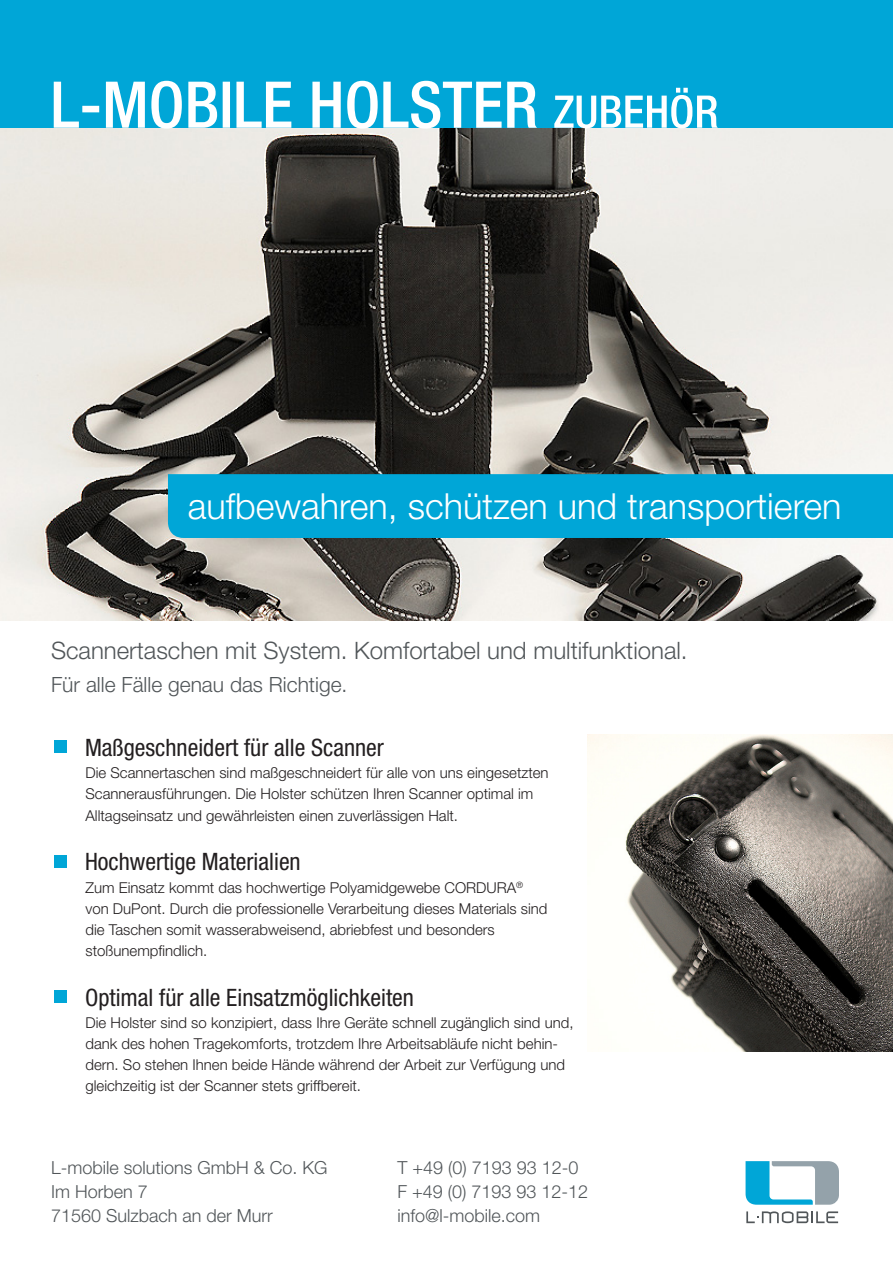
<style>
.page{position:relative;width:893px;height:1263px;background:#fff}
.page>*{position:absolute;margin:0;border:0;box-sizing:border-box;transform-origin:0 0}
.t1{font:300 36px "Helvetica Neue LT Pro";color:#fff}
.t2{font:condensed 24px "Helvetica Neue LT Pro";color:#231f20}
.t3{font:300 24px "Helvetica Neue LT Pro";color:#515659}
.t4{font:300 21px "Helvetica Neue LT Pro";color:#515659}
.t5{font:300 18px "Helvetica Neue LT Pro";color:#515659}
.Erläuterung_Vorteil{font:300 15px/21.1px "Helvetica Neue LT Pro";color:#231f20}
.s1{font-family:"Arial";font-stretch:normal;font-size:54px;color:#00a6d7}
</style>
<div class="page">
<img style="left:0;top:128px;width:893px;height:493px">
<div style="left:0;top:0;width:893px;height:128px;background:#00a6d7"></div>
<img style="left:588px;top:734px;width:305px;height:317px">
<div style="left:168px;top:474px;width:725px;height:64px;background:#00a6d7"></div>
<svg style="left:746px;top:1161px;width:93px;height:44px"></svg>
<svg style="left:746px;top:1211px;width:92px;height:12px"></svg>
<svg style="left:554px;top:88px;width:164px;height:40px"></svg>
<svg style="left:54px;top:81px;width:483px;height:48px"></svg>
<p class="t1" style="left:188px;top:484px;width:655px">aufbewahren, schützen und transportieren</p>
<p class="t3" style="left:51px;top:636px;width:638px">Scannertaschen mit System. Komfortabel und multifunktional.</p>
<p class="t4" style="left:51px;top:672px;width:298px">Für alle Fälle genau das Richtige.</p>
<p class="t2" style="left:51px;top:733px;width:334px"><span class="s1">▪</span> Maßgeschneidert für alle Scanner</p>
<p class="Erläuterung_Vorteil" style="left:85px;top:762px;width:465px">Die Scannertaschen sind maßgeschneidert für alle von uns eingesetzten<br>Scannerausführungen. Die Holster schützen Ihren Scanner optimal im<br>Alltagseinsatz und gewährleisten einen zuverlässigen Halt.</p>
<p class="t2" style="left:51px;top:847px;width:251px"><span class="s1">▪</span> Hochwertige Materialien</p>
<p class="Erläuterung_Vorteil" style="left:85px;top:876px;width:464px">Zum Einsatz kommt das hochwertige Polyamidgewebe CORDURA<sup>® </sup>von DuPont. Durch die professionelle Verarbeitung dieses Materials sind die Taschen somit wasserabweisend, abriebfest und besonders stoßunempfindlich.</p>
<p class="t2" style="left:51px;top:983px;width:365px"><span class="s1">▪</span> Optimal für alle Einsatzmöglichkeiten</p>
<p class="Erläuterung_Vorteil" style="left:85px;top:1012px;width:490px">Die Holster sind so konzipiert, dass Ihre Geräte schnell zugänglich sind und, dank des hohen Tragekomforts, trotzdem Ihre Arbeitsabläufe nicht behin&shy;dern. So stehen Ihnen beide Hände während der Arbeit zur Verfügung und gleichzeitig ist der Scanner stets griffbereit.</p>
<p class="t5" style="left:51px;top:1157px;width:278px">L-mobile solutions GmbH &amp; Co. KG</p>
<p class="t5" style="left:51px;top:1181px;width:98px">Im Horben 7</p>
<p class="t5" style="left:51px;top:1205px;width:223px">71560 Sulzbach an der Murr</p>
<p class="t5" style="left:397px;top:1157px;width:183px">T +49 (0) 7193 93 12-0</p>
<p class="t5" style="left:397px;top:1181px;width:192px">F +49 (0) 7193 93 12-12</p>
<p class="t5" style="left:397px;top:1205px;width:144px">info@l-mobile.com</p>
</div>
